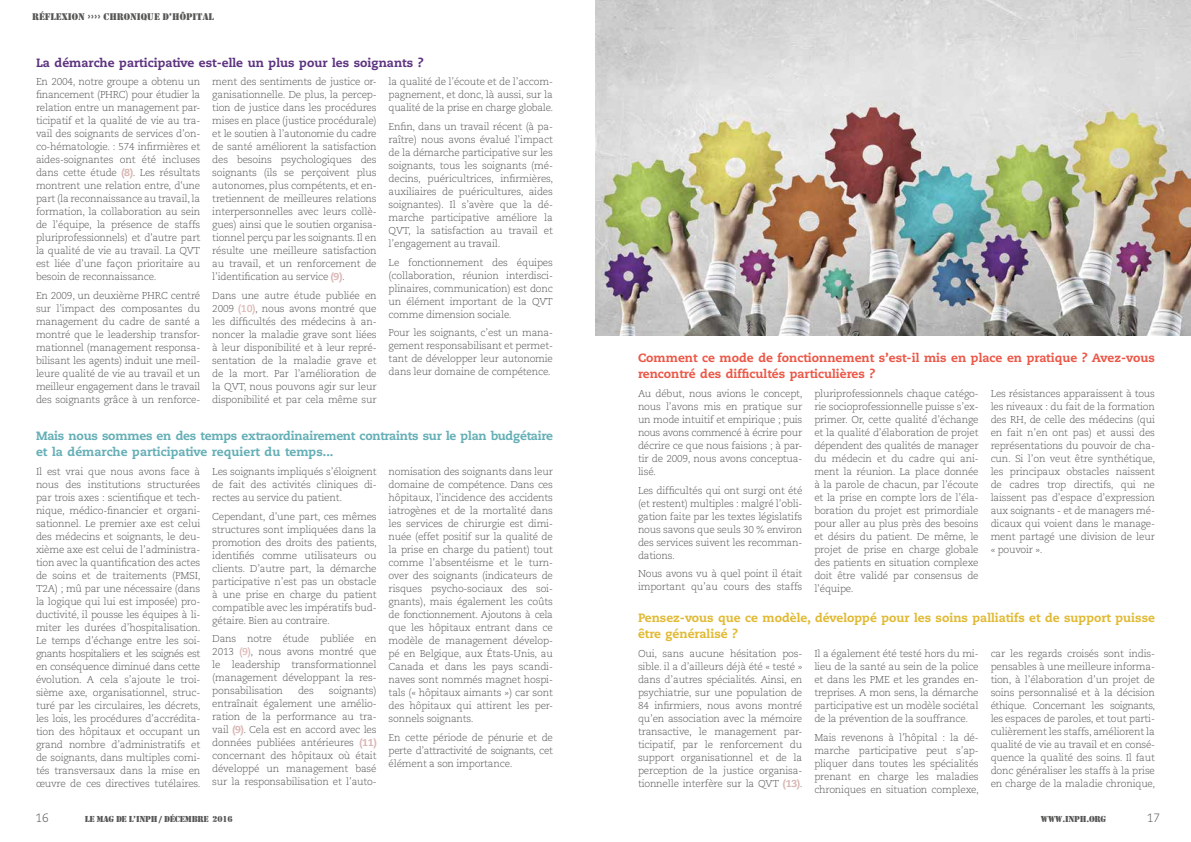
<style>
.page{position:relative;width:1191px;height:842px;background:#fff}
.page>*{position:absolute;margin:0;border:0;box-sizing:border-box;transform-origin:0 0}
.t1{font:800 12px/16px "Caecilia LT Std";letter-spacing:-.02em;color:#65afb6}
.t2{font:800 12px/16px "Caecilia LT Std";color:#eb5848}
.t3{font:800 12px/16px "Caecilia LT Std";color:#e1ba33}
.t4{font:800 12px "Caecilia LT Std";color:#5e3480}
.t5{font:300 12px "Caecilia LT Std";color:#575756}
.t6{font:300 10px/13px "Caecilia LT Std";letter-spacing:-.02em;color:#575756;text-align:justify}
.t7{font:10px "Stencil";color:#575756}
.t8{font:9px "Stencil";letter-spacing:-.025em;color:#575756}
.s1{font-weight:800;color:#dab6b4}
.s2{font-weight:700;color:#dab6b4}
</style>
<div class="page">
<img style="left:595px;top:0;width:596px;height:336px">
<p class="t7" style="left:32px;top:12px;width:183px">RÉFLEXION ›››› CHRONIQUE D’HÔPITAL</p>
<p class="t4" style="left:36px;top:55px;width:389px">La démarche participative est-elle un plus pour les soignants ?</p>
<p class="t6" style="left:36px;top:76px;width:166px">En 2004, notre groupe a obtenu un financement (PHRC) pour étudier la relation entre un management par&shy;ticipatif et la qualité de vie au tra&shy;vail des soignants de services d’on&shy;co-hématologie. : 574 infirmières et aides-soignantes ont été incluses dans cette étude <span class="s1">(8)</span>. Les résultats montrent une relation entre, d'une part (la reconnaissance au travail, la formation, la collaboration au sein de l’équipe, la présence de staffs pluriprofessionnels) et d'autre part la qualité de vie au travail. La QVT est liée d’une façon prioritaire au besoin de reconnaissance.</p>
<p class="t6" style="left:36px;top:289px;width:166px">En 2009, un deuxième PHRC centré sur l’impact des composantes du management du cadre de santé a montré que le leadership transfor&shy;mationnel (management responsa&shy;bilisant les agents) induit une meil&shy;leure qualité de vie au travail et un meilleur engagement dans le travail des soignants grâce à un renforce-</p>
<p class="t6" style="left:388px;top:76px;width:166px">la qualité de l’écoute et de l’accom&shy;pagnement, et donc, là aussi, sur la qualité de la prise en charge globale.</p>
<p class="t6" style="left:388px;top:120px;width:166px">Enfin, dans un travail récent (à pa&shy;raître) nous avons évalué l’impact de la démarche participative sur les soignants, tous les soignants (mé&shy;decins, puéricultrices, infirmières, auxiliaires de puéricultures, aides soignantes). Il s’avère que la dé&shy;marche participative améliore la QVT, la satisfaction au travail et l’engagement au travail.</p>
<p class="t6" style="left:388px;top:256px;width:166px">Le fonctionnement des équipes (collaboration, réunion interdisci&shy;plinaires, communication) est donc un élément important de la QVT comme dimension sociale.</p>
<p class="t6" style="left:388px;top:327px;width:166px">Pour les soignants, c’est un mana&shy;gement responsabilisant et permet&shy;tant de développer leur autonomie dans leur domaine de compétence.</p>
<p class="t6" style="left:212px;top:76px;width:166px">ment des sentiments de justice or&shy;ganisationnelle. De plus, la percep&shy;tion de justice dans les procédures mises en place (justice procédurale) et le soutien à l’autonomie du cadre de santé améliorent la satisfaction des besoins psychologiques des soignants (ils se perçoivent plus autonomes, plus compétents, et en&shy;tretiennent de meilleures relations interpersonnelles avec leurs collè&shy;gues) ainsi que le soutien organisa&shy;tionnel perçu par les soignants. Il en résulte une meilleure satisfaction au travail, et un renforcement de l’identification au service <span class="s1">(9)</span>.</p>
<p class="t6" style="left:212px;top:289px;width:166px">Dans une autre étude publiée en 2009 <span class="s2">(10)</span>, nous avons montré que les difficultés des médecins à an&shy;noncer la maladie grave sont liées à leur disponibilité et à leur repré&shy;sentation de la maladie grave et de la mort. Par l’amélioration de la QVT, nous pouvons agir sur leur disponibilité et par cela même sur</p>
<p class="t1" style="left:36px;top:428px;width:518px">Mais nous sommes en des temps extraordinairement contraints sur le plan budgétaire et la démarche participative requiert du temps...</p>
<p class="t6" style="left:36px;top:465px;width:166px">Il est vrai que nous avons face à nous des institutions structurées par trois axes : scientifique et tech&shy;nique, médico-financier et organi&shy;sationnel. Le premier axe est celui des médecins et soignants, le deu&shy;xième axe est celui de l’administra&shy;tion avec la quantification des actes de soins et de traitements (PMSI, T2A) ; mû par une nécessaire (dans la logique qui lui est imposée) pro&shy;ductivité, il pousse les équipes à li&shy;miter les durées d’hospitalisation.<br>Le temps d’échange entre les soi&shy;gnants hospitaliers et les soignés est en conséquence diminué dans cette évolution. A cela s’ajoute le troi&shy;sième axe, organisationnel, struc&shy;turé par les circulaires, les décrets, les lois, les procédures d’accrédita&shy;tion des hôpitaux et occupant un grand nombre d’administratifs et de soignants, dans multiples comi&shy;tés transversaux dans la mise en œuvre de ces directives tutélaires.</p>
<p class="t6" style="left:212px;top:465px;width:166px">Les soignants impliqués s’éloignent de fait des activités cliniques di&shy;rectes au service du patient.</p>
<p class="t6" style="left:388px;top:465px;width:166px">nomisation des soignants dans leur domaine de compétence. Dans ces hôpitaux, l’incidence des accidents iatrogènes et de la mortalité dans les services de chirurgie est dimi&shy;nuée (effet positif sur la qualité de la prise en charge du patient) tout comme l’absentéisme et le turn&shy;over des soignants (indicateurs de risques psycho-sociaux des soi&shy;gnants), mais également les coûts de fonctionnement. Ajoutons à cela que les hôpitaux entrant dans ce modèle de management dévelop&shy;pé en Belgique, aux États-Unis, au Canada et dans les pays scandi&shy;naves sont nommés magnet hospi&shy;tals (« hôpitaux aimants ») car sont des hôpitaux qui attirent les per&shy;sonnels soignants.</p>
<p class="t6" style="left:388px;top:731px;width:166px">En cette période de pénurie et de perte d’attractivité de soignants, cet élément a son importance.</p>
<p class="t6" style="left:212px;top:510px;width:166px">Cependant, d’une part, ces mêmes structures sont impliquées dans la promotion des droits des patients, identifiés comme utilisateurs ou clients. D’autre part, la démarche participative n’est pas un obstacle à une prise en charge du patient compatible avec les impératifs bud&shy;gétaire. Bien au contraire.</p>
<p class="t6" style="left:212px;top:632px;width:166px">Dans notre étude publiée en 2013 <span class="s2">(9)</span>, nous avons montré que le leadership transformationnel (management développant la res&shy;ponsabilisation</p>
<p class="t6" style="left:212px;top:684px;width:166px;text-indent:117px">soignants) entraînait également une amélio&shy;ration de la performance au tra&shy;vail <span class="s1">(9)</span>. Cela est en accord avec les données publiées antérieures <span class="s1">(11) </span>concernant des hôpitaux où était développé un management basé sur la responsabilisation et l’auto-</p>
<p class="t6" style="left:298px;top:684px;width:17px">des</p>
<p class="t2" style="left:638px;top:350px;width:518px">Comment ce mode de fonctionnement s’est-il mis en place en pratique ? Avez-vous rencontré des difficultés particulières ?</p>
<p class="t6" style="left:638px;top:387px;width:166px">Au début, nous avions le concept, nous l’avons mis en pratique sur un mode intuitif et empirique ; puis nous avons commencé à écrire pour décrire ce que nous faisions ; à par&shy;tir de 2009, nous avons conceptua&shy;lisé.</p>
<p class="t6" style="left:638px;top:484px;width:166px">Les difficultés qui ont surgi ont été (et restent) multiples : malgré l’obli&shy;gation faite par les textes législatifs nous savons que seuls 30 % environ des services suivent les recomman&shy;dations.</p>
<p class="t6" style="left:638px;top:567px;width:166px">Nous avons vu à quel point il était important qu’au cours des staffs</p>
<p class="t6" style="left:814px;top:387px;width:166px">pluriprofessionnels chaque catégo&shy;rie socioprofessionnelle puisse s’ex&shy;primer. Or, cette qualité d’échange et la qualité d’élaboration de projet dépendent des qualités de manager du médecin et du cadre qui ani&shy;ment la réunion. La place donnée à la parole de chacun, par l’écoute et la prise en compte lors de l’éla&shy;boration du projet est primordiale pour aller au plus près des besoins et désirs du patient. De même, le projet de prise en charge globale des patients en situation complexe doit être validé par consensus de l’équipe.</p>
<p class="t6" style="left:990px;top:387px;width:166px">Les résistances apparaissent à tous les niveaux : du fait de la formation des RH, de celle des médecins (qui en fait n’en ont pas) et aussi des représentations du pouvoir de cha&shy;cun. Si l’on veut être synthétique, les principaux obstacles naissent de cadres trop directifs, qui ne laissent pas d’espace d’expression aux soignants - et de managers mé&shy;dicaux qui voient dans le manage&shy;ment partagé une division de leur « pouvoir ».</p>
<p class="t3" style="left:638px;top:610px;width:518px">Pensez-vous que ce modèle, développé pour les soins palliatifs et de support puisse être généralisé ?</p>
<p class="t6" style="left:638px;top:647px;width:166px">Oui, sans aucune hésitation pos&shy;sible. il a d’ailleurs déjà été « testé » dans d’autres spécialités. Ainsi, en psychiatrie, sur une population de 84 infirmiers, nous avons montré qu’en association avec la mémoire transactive, le management par&shy;ticipatif, par le renforcement du support organisationnel et de la perception de la justice organisa&shy;tionnelle interfère sur la QVT <span class="s1">(13)</span>.</p>
<p class="t6" style="left:814px;top:647px;width:166px">Il a également été testé hors du mi&shy;lieu de la santé au sein de la police et dans les PME et les grandes en&shy;treprises. A mon sens, la démarche participative est un modèle sociétal de la prévention de la souffrance.</p>
<p class="t6" style="left:990px;top:647px;width:166px">car les regards croisés sont indis&shy;pensables à une meilleure informa&shy;tion, à l’élaboration d’un projet de soins personnalisé et à la décision éthique. Concernant les soignants, les espaces de paroles, et tout parti&shy;culièrement les staffs, améliorent la qualité de vie au travail et en consé&shy;quence la qualité des soins. Il faut donc généraliser les staffs à la prise en charge de la maladie chronique,</p>
<p class="t6" style="left:814px;top:731px;width:166px">Mais revenons à l’hôpital : la dé&shy;marche participative peut s’ap&shy;pliquer dans toutes les spécialités prenant en charge les maladies chroniques en situation complexe,</p>
<p class="t5" style="left:35px;top:811px;width:15px">16</p>
<p class="t8" style="left:85px;top:815px;width:149px">LE MAG DE L’INPH / DÉCEMBRE 2016</p>
<p class="t8" style="left:1041px;top:815px;width:67px">WWW.INPH.ORG</p>
<p class="t5" style="left:1147px;top:811px;width:15px">17</p>
</div>
